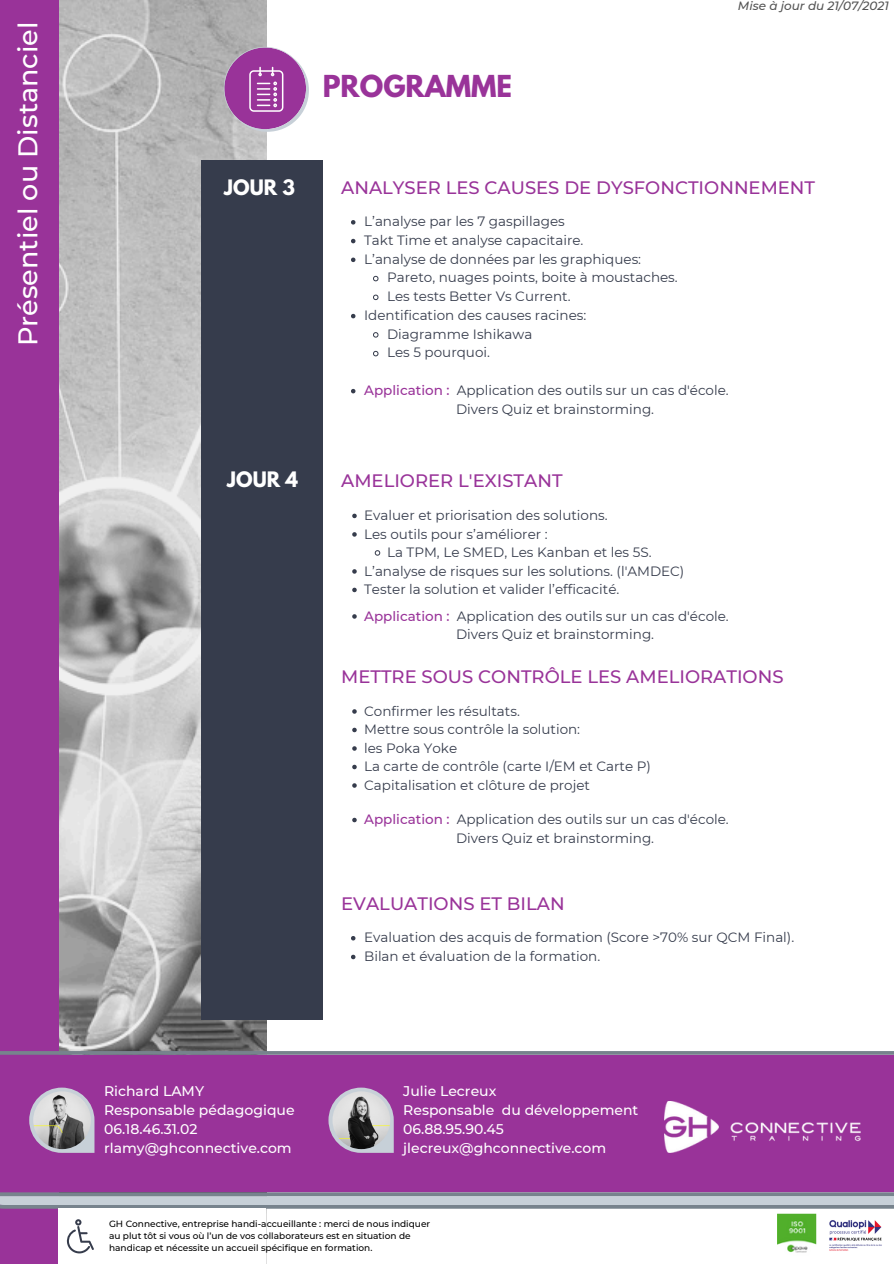
<style>
.page{position:relative;width:894px;height:1264px;background:#fff}
.page>*{position:absolute;margin:0;border:0;box-sizing:border-box;transform-origin:0 0}
.t1{font:500 27px "Montserrat";color:#fff}
.t2{font:700 26.85px "League Spartan";color:#939}
.t3{font:700 18.9px "League Spartan";color:#fff}
.t4{font:500 18px "Montserrat";color:#939}
.t5{font:500 13.95px/19.2px "Montserrat";color:#fff}
.t6{font:13.5px/18.8px "Montserrat";color:#363c4c}
.t7{font:500 13.5px "Montserrat";color:#939}
.t8{font:italic 500 12px "Montserrat";color:#545454}
.t9{font:500 9px/12px "Montserrat";color:#000}
.s1{font-weight:500;color:#939}
</style>
<div class="page">
<img style="left:58px;top:0;width:209px;height:1263px">
<div style="left:0;top:0;width:58px;height:1263px;background:#939"></div>
<svg style="left:0;top:1051px;width:893px;height:157px;fill:#939"></svg>
<svg style="left:29px;top:1087px;width:65px;height:65px"></svg>
<img style="left:33px;top:1091px;width:58px;height:58px;border-radius:50%">
<svg style="left:328px;top:1087px;width:65px;height:65px"></svg>
<img style="left:332px;top:1091px;width:58px;height:58px;border-radius:50%">
<svg style="left:224px;top:47px;width:85px;height:84px"></svg>
<div style="left:201px;top:161px;width:121px;height:858px;background:#363c4c"></div>
<img style="left:664px;top:1101px;width:196px;height:51px">
<svg style="left:351px;top:220px;width:4px;height:4px"></svg>
<svg style="left:351px;top:239px;width:4px;height:4px"></svg>
<svg style="left:351px;top:257px;width:4px;height:5px"></svg>
<svg style="left:373px;top:275px;width:6px;height:7px"></svg>
<svg style="left:373px;top:294px;width:6px;height:6px"></svg>
<svg style="left:351px;top:314px;width:4px;height:4px"></svg>
<svg style="left:373px;top:332px;width:6px;height:6px"></svg>
<svg style="left:373px;top:350px;width:6px;height:7px"></svg>
<svg style="left:351px;top:389px;width:4px;height:4px"></svg>
<svg style="left:352px;top:513px;width:4px;height:5px"></svg>
<svg style="left:352px;top:532px;width:4px;height:4px"></svg>
<svg style="left:374px;top:550px;width:6px;height:6px"></svg>
<svg style="left:352px;top:569px;width:4px;height:4px"></svg>
<svg style="left:352px;top:587px;width:4px;height:5px"></svg>
<svg style="left:352px;top:614px;width:4px;height:4px"></svg>
<svg style="left:351px;top:936px;width:4px;height:4px"></svg>
<svg style="left:351px;top:954px;width:4px;height:5px"></svg>
<svg style="left:352px;top:709px;width:4px;height:4px"></svg>
<svg style="left:352px;top:727px;width:4px;height:5px"></svg>
<svg style="left:352px;top:746px;width:4px;height:4px"></svg>
<svg style="left:352px;top:764px;width:4px;height:5px"></svg>
<svg style="left:352px;top:783px;width:4px;height:4px"></svg>
<svg style="left:352px;top:817px;width:4px;height:5px"></svg>
<div style="left:58px;top:1208px;width:208px;height:55px;background:#fff"></div>
<svg style="left:66px;top:1219px;width:28px;height:33px"></svg>
<img style="left:777px;top:1213px;width:38px;height:40px">
<img style="left:829px;top:1220px;width:53px;height:31px">
<h1 class="t1" style="left:11px;top:346px;width:326px;rotate:-90deg">Présentiel ou Distanciel</h1>
<h3 class="t2" style="left:322px;top:73px;width:191px">PROGRAMME</h3>
<h4 class="t8" style="left:737px;top:-1px;width:152px">Mise à jour du 21/07/2021</h4>
<h3 class="t3" style="left:224px;top:178px;width:72px">JOUR 3</h3>
<h3 class="t4" style="left:341px;top:176px;width:475px">ANALYSER LES CAUSES DE DYSFONCTIONNEMENT</h3>
<p class="t6" style="left:364px;top:212px;width:202px">L’analyse par les 7 gaspillages</p>
<p class="t6" style="left:364px;top:230px;width:221px">Takt Time et analyse capacitaire.</p>
<p class="t6" style="left:364px;top:249px;width:278px">L’analyse de données par les graphiques:</p>
<p class="t6" style="left:387px;top:268px;width:292px">Pareto, nuages points, boite à moustaches.</p>
<p class="t6" style="left:387px;top:287px;width:185px">Les tests Better Vs Current.</p>
<p class="t6" style="left:364px;top:305px;width:224px">Identification des causes racines:</p>
<p class="t6" style="left:387px;top:324px;width:147px">Diagramme Ishikawa</p>
<p class="t6" style="left:387px;top:343px;width:104px">Les 5 pourquoi.</p>
<p class="t7" style="left:364px;top:382px;width:87px">Application :</p>
<p class="t6" style="left:456px;top:380px;width:274px">Application des outils sur un cas d'école.<br>Divers Quiz et brainstorming.</p>
<h3 class="t3" style="left:227px;top:469px;width:72px">JOUR 4</h3>
<p class="t4" style="left:341px;top:469px;width:223px">AMELIORER L'EXISTANT</p>
<p class="t6" style="left:364px;top:506px;width:245px">Evaluer et priorisation des solutions.</p>
<p class="t6" style="left:364px;top:524px;width:185px">Les outils pour s’améliorer :</p>
<p class="t6" style="left:387px;top:543px;width:266px">La TPM, Le SMED, Les Kanban et les 5S.</p>
<p class="t6" style="left:364px;top:561px;width:321px">L’analyse de risques sur les solutions. (l'AMDEC)</p>
<p class="t6" style="left:364px;top:580px;width:256px">Tester la solution et valider l’efficacité.</p>
<h5 class="t7" style="left:364px;top:607px;width:87px">Application :</h5>
<h3 class="t6" style="left:456px;top:606px;width:274px">Application des outils sur un cas d'école.<br>Divers Quiz et brainstorming.</h3>
<p class="t4" style="left:341px;top:665px;width:443px">METTRE SOUS CONTRÔLE LES AMELIORATIONS</p>
<p class="t6" style="left:364px;top:701px;width:157px">Confirmer les résultats.</p>
<p class="t6" style="left:364px;top:720px;width:217px">Mettre sous contrôle la solution:</p>
<h5 class="t6" style="left:364px;top:738px;width:95px">les Poka Yoke</h5>
<h3 class="t6" style="left:364px;top:757px;width:288px">La carte de contrôle (carte I/EM et Carte P)</h3>
<p class="t6" style="left:364px;top:775px;width:227px">Capitalisation et clôture de projet</p>
<p class="t6" style="left:364px;top:810px;width:366px"><span class="s1">Application :</span> Application des outils sur un cas d'école.</p>
<p class="t6" style="left:456px;top:828px;width:199px">Divers Quiz et brainstorming.</p>
<p class="t4" style="left:341px;top:892px;width:225px">EVALUATIONS ET BILAN</p>
<p class="t6" style="left:364px;top:927px;width:431px">Evaluation des acquis de formation (Score &gt;70% sur QCM Final).</p>
<p class="t6" style="left:364px;top:946px;width:237px">Bilan et évaluation de la formation.</p>
<p class="t5" style="left:104px;top:1081px;width:192px">Richard LAMY<br>Responsable pédagogique<br>06.18.46.31.02 rlamy@ghconnective.com</p>
<p class="t5" style="left:403px;top:1081px;width:236px">Julie Lecreux<br>Responsable du développement<br>06.88.95.90.45 jlecreux@ghconnective.com</p>
<p class="t9" style="left:109px;top:1217px;width:322px">GH Connective, entreprise handi-accueillante : merci de nous indiquer au plut tôt si vous où l’un de vos collaborateurs est en situation de handicap et nécessite un accueil spécifique en formation.</p>
</div>
